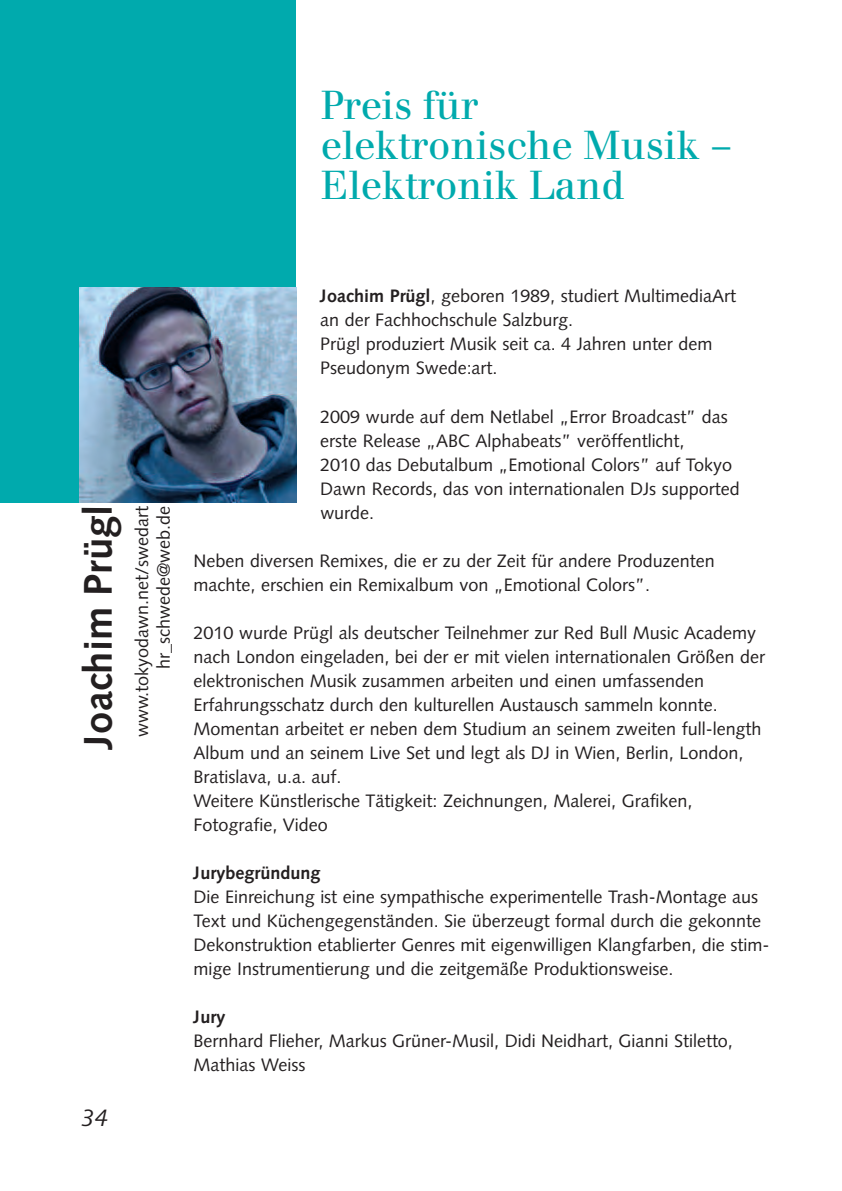
<style>
.page{position:relative;width:842px;height:1191px;background:#fff}
.page>*{position:absolute;margin:0;border:0;box-sizing:border-box;transform-origin:0 0}
.t1{font:40px/40px "Walbaum";color:#00aaad}
.t2{font:700 40px "Syntax";color:#231f20}
.t3{font:italic 24px "Syntax";color:#231f20}
.t4{font:18px/24px "Syntax";color:#231f20}
.t5{font:700 18px "Syntax";color:#231f20}
.s1{font-weight:700}
</style>
<div class="page">
<div style="left:0;top:0;width:296px;height:503px;background:#00aaad"></div>
<img style="left:80px;top:287px;width:216px;height:216px">
<h1 class="t1" style="left:321px;top:89px;width:413px">Preis für elektronische Musik –<br>Elektronik Land</h1>
<h1 class="t2" style="left:82px;top:749px;width:246px;rotate:-90deg">Joachim Prügl</h1>
<p class="t4" style="left:133px;top:737px;width:233px;line-height:21.6px;text-align:right;rotate:-90deg">www.tokyodawn.net/swedart hr_schwede@web.de</p>
<h2 class="t3" style="left:81px;top:1108px;width:28px">34</h2>
<p class="t4" style="left:320px;top:286px;width:417px"><span class="s1">Joachim Prügl</span>, geboren 1989, studiert MultimediaArt an der Fachhochschule Salzburg.<br>Prügl produziert Musik seit ca. 4 Jahren unter dem Pseudonym Swede:art.</p>
<p class="t4" style="left:320px;top:406px;width:421px">2009 wurde auf dem Netlabel „Error Broadcast” das erste Release „ABC Alphabeats” veröffentlicht,<br>2010 das Debutalbum „Emotional Colors” auf Tokyo Dawn Records, das von internationalen DJs supported wurde.</p>
<p class="t4" style="left:194px;top:550px;width:523px">Neben diversen Remixes, die er zu der Zeit für andere Produzenten machte, erschien ein Remixalbum von „Emotional Colors”.</p>
<p class="t4" style="left:194px;top:622px;width:573px">2010 wurde Prügl als deutscher Teilnehmer zur Red Bull Music Academy nach London eingeladen, bei der er mit vielen internationalen Größen der elektronischen Musik zusammen arbeiten und einen umfassenden Erfahrungsschatz durch den kulturellen Austausch sammeln konnte.<br>Momentan arbeitet er neben dem Studium an seinem zweiten full-length Album und an seinem Live Set und legt als DJ in Wien, Berlin, London, Bratislava, u.a. auf.<br>Weitere Künstlerische Tätigkeit: Zeichnungen, Malerei, Grafiken, Fotografie, Video</p>
<p class="t5" style="left:194px;top:865px;width:128px">Jurybegründung</p>
<p class="t4" style="left:194px;top:886px;width:577px">Die Einreichung ist eine sympathische experimentelle Trash-Montage aus Text und Küchengegenständen. Sie überzeugt formal durch die gekonnte Dekonstruktion etablierter Genres mit eigenwilligen Klangfarben, die stim&shy;mige Instrumentierung und die zeitgemäße Produktionsweise.</p>
<p class="t5" style="left:194px;top:1009px;width:33px">Jury</p>
<p class="t4" style="left:194px;top:1030px;width:541px">Bernhard Flieher, Markus Grüner-Musil, Didi Neidhart, Gianni Stiletto,<br>Mathias Weiss</p>
</div>
